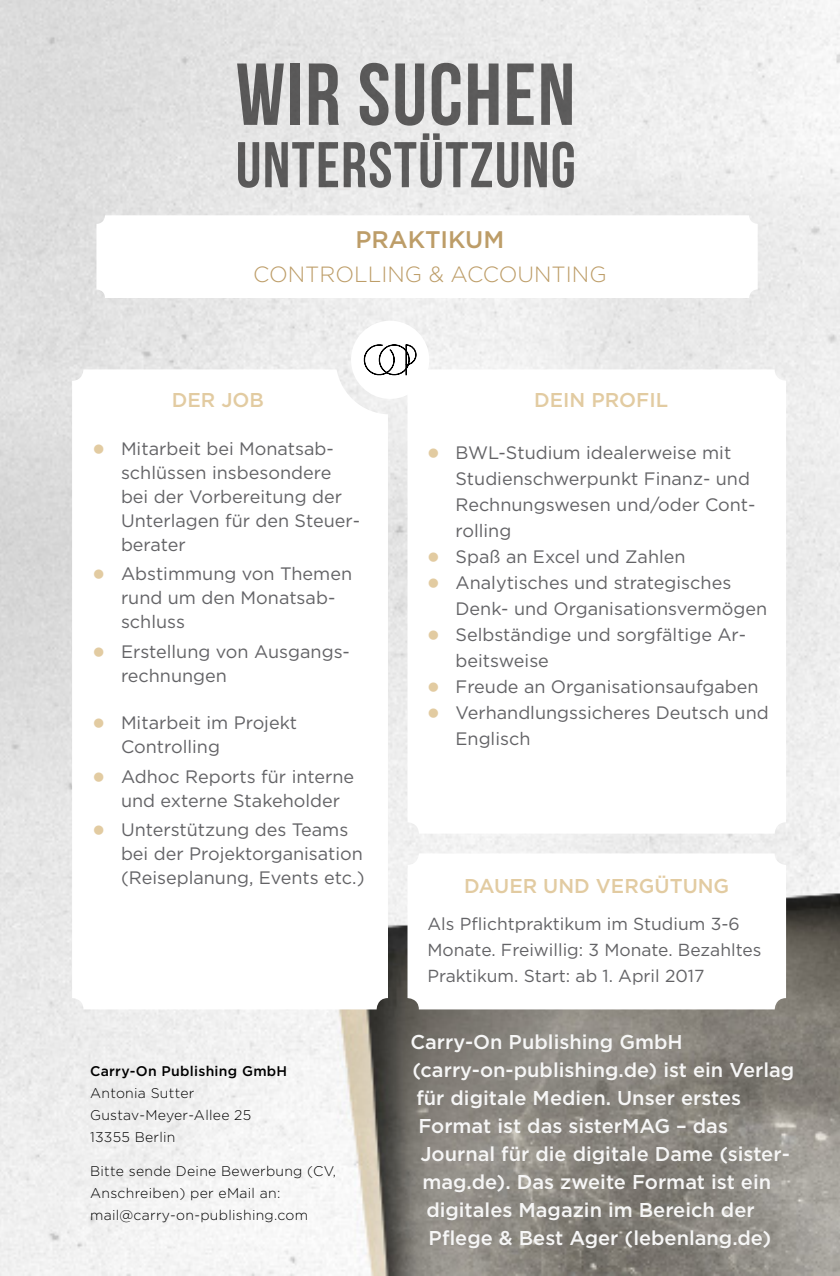
<style>
.page{position:relative;width:840px;height:1276px;background:#fff}
.page>*{position:absolute;margin:0;border:0;box-sizing:border-box;transform-origin:0 0}
.t1{font:87.6px "Bebas Neue";letter-spacing:.02em;color:#646363}
.t2{font:64.4px "Bebas Neue";letter-spacing:.02em;color:#646363}
.t3{font:500 24px "Gotham";color:#bd9d68}
.t4{font:300 22px "Gotham";color:#bd9d68}
.t5{font:500 20px "Gotham";color:#f6f6f6}
.t6{font:500 20px "Gotham";color:#e2cba1}
.t7{font:18px/24px "Gotham";color:#636366}
.t8{font:17.4px/26px "Gotham";color:#636366}
.t9{font:300 14px/22px "Gotham";letter-spacing:.02em;color:#000}
.s1{color:#e2cba1}
.s2{font-weight:500}
</style>
<div class="page">
<img style="left:0;top:0;width:839px;height:1276px">
<svg style="left:72px;top:369px;width:316px;height:640px"></svg>
<div style="left:351px;top:321px;width:78px;height:78px;background:#fff;border-radius:50%"></div>
<div style="left:407px;top:369px;width:378px;height:464px;background:#fff;border-radius:11px"></div>
<div style="left:407px;top:853px;width:378px;height:156px;background:#fff;border-radius:11px"></div>
<svg style="left:363px;top:344px;width:53px;height:32px"></svg>
<div style="left:96px;top:215px;width:661px;height:83px;background:#fff;border-radius:9px"></div>
<h1 class="t1" style="left:236px;top:46px;width:341px">WIR SUCHEN</h1>
<h2 class="t2" style="left:236px;top:129px;width:341px">UNTERSTÜTZUNG</h2>
<p class="t3" style="left:355px;top:224px;width:150px">PRAKTIKUM</p>
<p class="t4" style="left:253px;top:260px;width:354px">CONTROLLING &amp; ACCOUNTING</p>
<p class="t6" style="left:172px;top:386px;width:94px">DER JOB</p>
<p class="t7" style="left:121px;top:436px;width:240px;text-indent:-28px"><span class="s1">●</span> Mitarbeit bei Monatsab&shy;schlüssen insbesondere bei der Vorbereitung der<br>Unterlagen für den Steuer&shy;berater</p>
<p class="t7" style="left:121px;top:561px;width:232px;text-indent:-28px"><span class="s1">●</span> Abstimmung von Themen rund um den Monatsab&shy;schluss</p>
<p class="t7" style="left:121px;top:639px;width:230px;text-indent:-28px"><span class="s1">●</span> Erstellung von Ausgangs&shy;rechnungen</p>
<p class="t7" style="left:121px;top:710px;width:177px;text-indent:-28px"><span class="s1">●</span> Mitarbeit im Projekt<br>Controlling</p>
<p class="t7" style="left:121px;top:764px;width:235px;text-indent:-28px"><span class="s1">●</span> Adhoc Reports für interne und externe Stakeholder</p>
<p class="t7" style="left:121px;top:817px;width:245px;text-indent:-28px"><span class="s1">●</span> Unterstützung des Teams bei der Projektorganisation (Reiseplanung, Events etc.)</p>
<p class="t9" style="left:90px;top:1060px;width:198px"><span class="s2">Carry-On Publishing GmbH<br></span>Antonia Sutter<br>Gustav-Meyer-Allee 25<br>13355 Berlin</p>
<p class="t9" style="left:90px;top:1159px;width:247px">Bitte sende Deine Bewerbung (CV,<br>Anschreiben) per eMail an: mail@carry-on-publishing.com</p>
<p class="t6" style="left:534px;top:386px;width:135px">DEIN PROFIL</p>
<p class="t7" style="left:455px;top:439px;width:301px;line-height:26px;text-indent:-28px"><span class="s1">●</span> BWL-Studium idealerweise mit<br>Studienschwerpunkt Finanz- und<br>Rechnungswesen und/oder Cont&shy;rolling</p>
<p class="t7" style="left:427px;top:544px;width:259px"><span class="s1">●</span> Spaß an Excel und Zahlen</p>
<p class="t7" style="left:455px;top:569px;width:313px;line-height:26px;text-indent:-28px"><span class="s1">●</span> Analytisches und strategisches<br>Denk- und Organisationsvermögen</p>
<p class="t7" style="left:455px;top:621px;width:292px;line-height:26px;text-indent:-28px"><span class="s1">●</span> Selbständige und sorgfältige Ar&shy;beitsweise</p>
<p class="t7" style="left:427px;top:674px;width:332px"><span class="s1">●</span> Freude an Organisationsaufgaben</p>
<p class="t7" style="left:455px;top:699px;width:314px;line-height:26px;text-indent:-28px"><span class="s1">●</span> Verhandlungssicheres Deutsch und<br>Englisch</p>
<p class="t6" style="left:464px;top:872px;width:266px">DAUER UND VERGÜTUNG</p>
<p class="t8" style="left:427px;top:910px;width:335px">Als Pflichtpraktikum im Studium 3-6<br>Monate. Freiwillig: 3 Monate. Bezahltes<br>Praktikum. Start: ab 1. April 2017</p>
<p class="t5" style="left:410px;top:1028px;width:274px">Carry-On Publishing GmbH</p>
<p class="t5" style="left:412px;top:1056px;width:383px">(carry-on-publishing.de) ist ein Verlag</p>
<p class="t5" style="left:416px;top:1084px;width:326px">für digitale Medien. Unser erstes</p>
<p class="t5" style="left:418px;top:1112px;width:311px">Format ist das sisterMAG – das</p>
<p class="t5" style="left:420px;top:1140px;width:371px">Journal für die digitale Dame (sister-</p>
<p class="t5" style="left:422px;top:1168px;width:350px">mag.de). Das zweite Format ist ein</p>
<p class="t5" style="left:426px;top:1196px;width:330px">digitales Magazin im Bereich der</p>
<p class="t5" style="left:428px;top:1224px;width:344px">Pflege &amp; Best Ager (lebenlang.de)</p>
</div>
